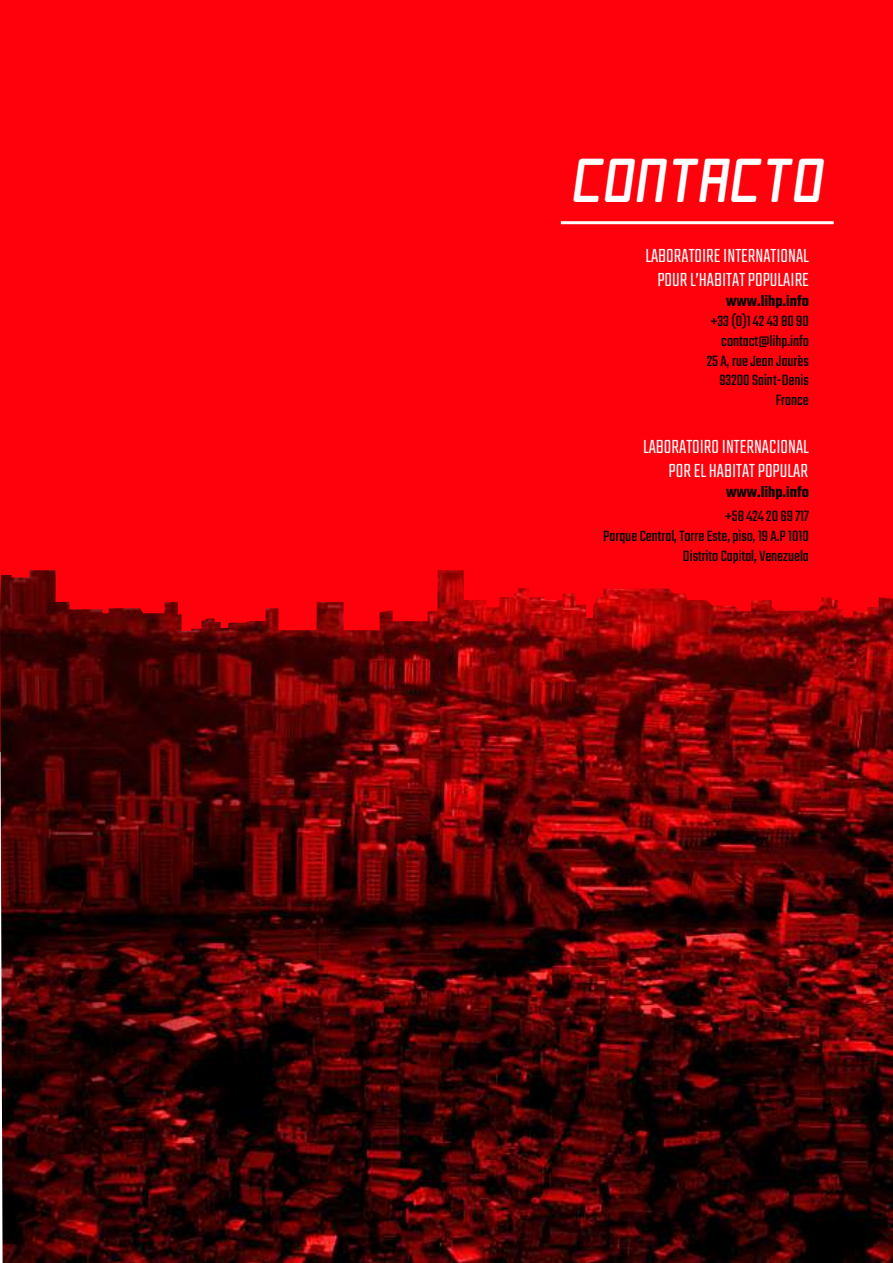
<style>
.page{position:relative;width:893px;height:1263px;background:#fff}
.page>*{position:absolute;margin:0;border:0;box-sizing:border-box;transform-origin:0 0}
.t1{font:italic 49.5px "Jet Set";color:#fff}
.t2{font:300 21px/24px "Teko";color:#fff;text-align:center}
.t3{font:16.5px/19.8px "Teko";color:#000100;text-align:right}
.t4{font:16.5px "Teko";color:#000}
.t5{font:600 16.5px "Teko";color:#000}
.t6{font:600 16.5px "Teko";color:#000100}
</style>
<div class="page">
<div style="left:1px;top:0;width:892px;height:752px;background:#ff000d"></div>
<img style="left:0;top:570px;width:893px;height:693px">
<hr style="left:561px;top:221px;width:273px;height:3px;background:#fff">
<h1 class="t1" style="left:570px;top:145px;width:254px">CONTACTO</h1>
<p class="t2" style="left:645px;top:245px;width:165px">LABORATOIRE INTERNATIONAL<br>POUR L’HABITAT POPULAIRE</p>
<p class="t5" style="left:726px;top:291px;width:84px">www.lihp.info</p>
<p class="t3" style="left:707px;top:312px;width:104px">+33 (0)1 42 43 80 90 contact@lihp.info<br>25 A, rue Jean Jaurès<br>93200 Saint-Denis<br>France</p>
<p class="t2" style="left:643px;top:436px;width:167px;text-align:right">LABORATOIRO INTERNACIONAL<br>POR EL HABITAT POPULAR</p>
<p class="t6" style="left:726px;top:482px;width:84px">www.lihp.info</p>
<p class="t3" style="left:725px;top:507px;width:85px">+58 424 20 69 717</p>
<p class="t4" style="left:603px;top:526px;width:207px">Parque Central, Torre Este, piso, 19 A.P 1010</p>
<p class="t3" style="left:683px;top:546px;width:127px">Distrito Capital, Venezuela</p>
</div>
